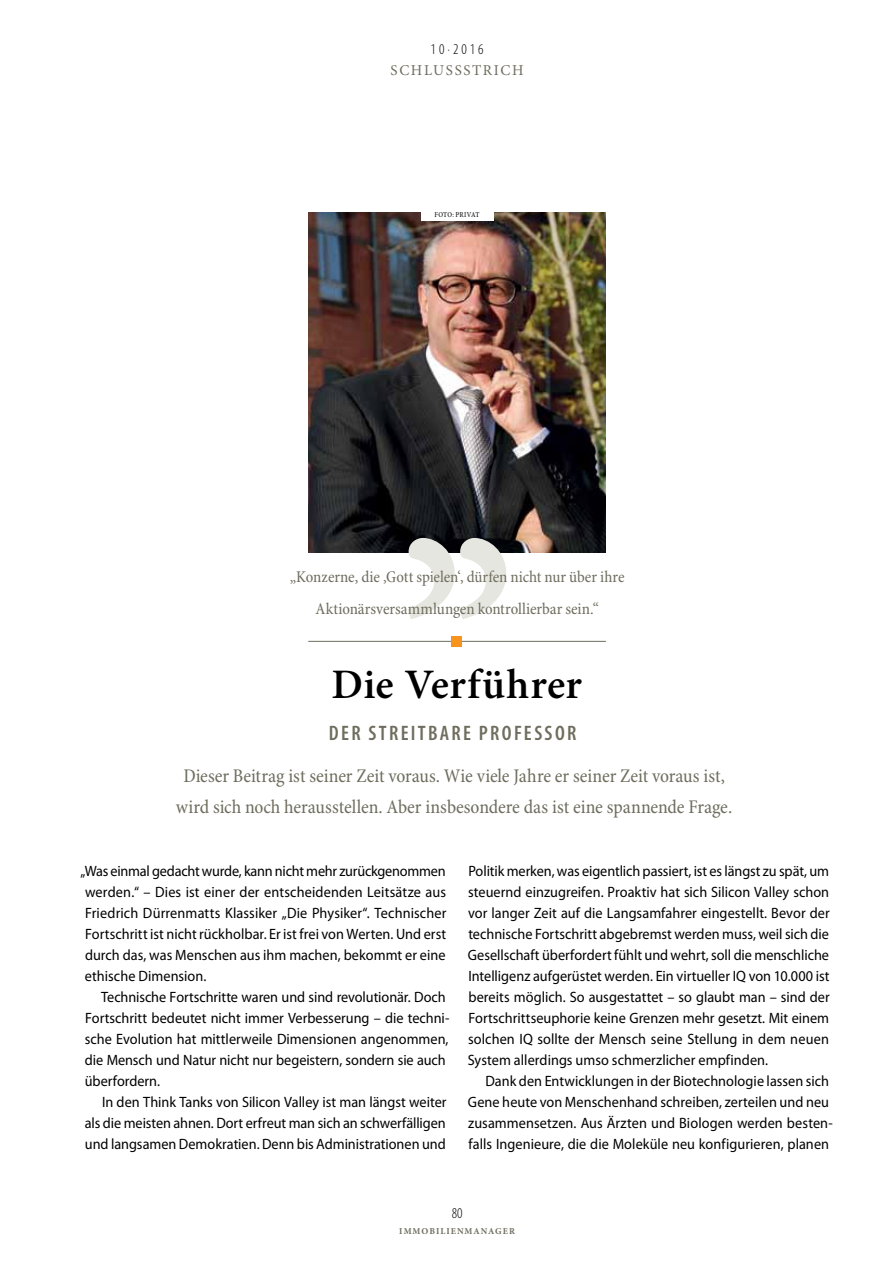
<style>
.page{position:relative;width:893px;height:1263px;background:#fff}
.page>*{position:absolute;margin:0;border:0;box-sizing:border-box;transform-origin:0 0}
.t1{font:600 42px "Minion Pro";letter-spacing:.01em;color:#000}
.t2{font:600 condensed 21px "Myriad Pro";letter-spacing:.11em;color:#6e6d5e}
.t3{font:condensed 19.5px/31.5px "Minion Pro";letter-spacing:-.005em;color:#6e6d5e;text-align:center}
.t4{font:condensed 16.5px/31.5px "Minion Pro";letter-spacing:-.005em;color:#6e6d5e;text-align:center}
.t5{font:15px/21px "Myriad Pro";color:#000;text-align:justify;scale:.95 1}
.t6{font:15px "Minion Pro";letter-spacing:.11em;color:#6e6d5e}
.t7{font:300 condensed 15px "Myriad Pro";letter-spacing:.2em;color:#000}
.t8{font:700 9px "Minion Pro";letter-spacing:.11em;color:#6e6d5e}
.t9{font:condensed 7.5px "Minion Pro";letter-spacing:.025em;color:#000}
</style>
<div class="page">
<img style="left:308px;top:213px;width:298px;height:340px">
<div style="left:421px;top:208px;width:72px;height:13px;background:#fff"></div>
<svg style="left:408px;top:538px;width:98px;height:81px"></svg>
<hr style="left:308px;top:641px;width:298px;height:1px;background:#6e6d5e">
<div style="left:451px;top:636px;width:10px;height:11px;background:#f7941e"></div>
<p class="t7" style="left:431px;top:41px;width:54px">10·2016</p>
<p class="t6" style="left:391px;top:60px;width:135px">SCHLUSSSTRICH</p>
<p class="t9" style="left:435px;top:211px;width:47px">Foto: privat</p>
<p class="t4" style="left:290px;top:562px;width:336px">„Konzerne, die ‚Gott spielen‘, dürfen nicht nur über ihre<br>Aktionärsversammlungen kontrollierbar sein.“</p>
<h1 class="t1" style="left:331px;top:655px;width:252px">Die Verführer</h1>
<h2 class="t2" style="left:329px;top:721px;width:249px">DER STREITBARE PROFESSOR</h2>
<h3 class="t3" style="left:176px;top:760px;width:558px">Dieser Beitrag ist seiner Zeit voraus. Wie viele Jahre er seiner Zeit voraus ist, wird sich noch herausstellen. Aber insbesondere das ist eine spannende Frage.</h3>
<p class="t5" style="left:85px;top:860px;width:382px;text-indent:-5px">„Was einmal gedacht wurde, kann nicht mehr zurückgenommen werden.“ – Dies ist einer der entscheidenden Leitsätze aus Friedrich Dürrenmatts Klassiker „Die Physiker“. Technischer Fortschritt ist nicht rückholbar. Er ist frei von Werten. Und erst durch das, was Menschen aus ihm machen, bekommt er eine ethische Dimension.</p>
<p class="t5" style="left:85px;top:986px;width:385px;text-align:left;text-indent:16px">Technische Fortschritte waren und sind revolutionär. Doch Fortschritt bedeutet nicht immer Verbesserung – die techni&shy;sche Evolution hat mittlerweile Dimensionen angenommen, die Mensch und Natur nicht nur begeistern, sondern sie auch überfordern.</p>
<p class="t5" style="left:85px;top:1091px;width:382px;text-indent:17px">In den Think Tanks von Silicon Valley ist man längst weiter als die meisten ahnen. Dort erfreut man sich an schwerfälligen und langsamen Demokratien. Denn bis Administrationen und</p>
<p class="t5" style="left:468px;top:860px;width:383px">Politik merken, was eigentlich passiert, ist es längst zu spät, um steuernd einzugreifen. Proaktiv hat sich Silicon Valley schon vor langer Zeit auf die Langsamfahrer eingestellt. Bevor der technische Fortschritt abgebremst werden muss, weil sich die Gesellschaft überfordert fühlt und wehrt, soll die menschliche Intelligenz aufgerüstet werden. Ein virtueller IQ von 10.000 ist bereits möglich. So ausgestattet – so glaubt man – sind der Fortschrittseuphorie keine Grenzen mehr gesetzt. Mit einem solchen IQ sollte der Mensch seine Stellung in dem neuen System allerdings umso schmerzlicher empfinden.</p>
<p class="t5" style="left:468px;top:1070px;width:386px;text-align:left;text-indent:17px">Dank den Entwicklungen in der Biotechnologie lassen sich Gene heute von Menschenhand schreiben, zerteilen und neu zusammensetzen. Aus Ärzten und Biologen werden besten&shy;falls Ingenieure, die die Moleküle neu konfigurieren, planen</p>
<p class="t7" style="left:452px;top:1205px;width:12px">80</p>
<p class="t8" style="left:399px;top:1224px;width:117px">IMMOBILIENMANAGER</p>
</div>
